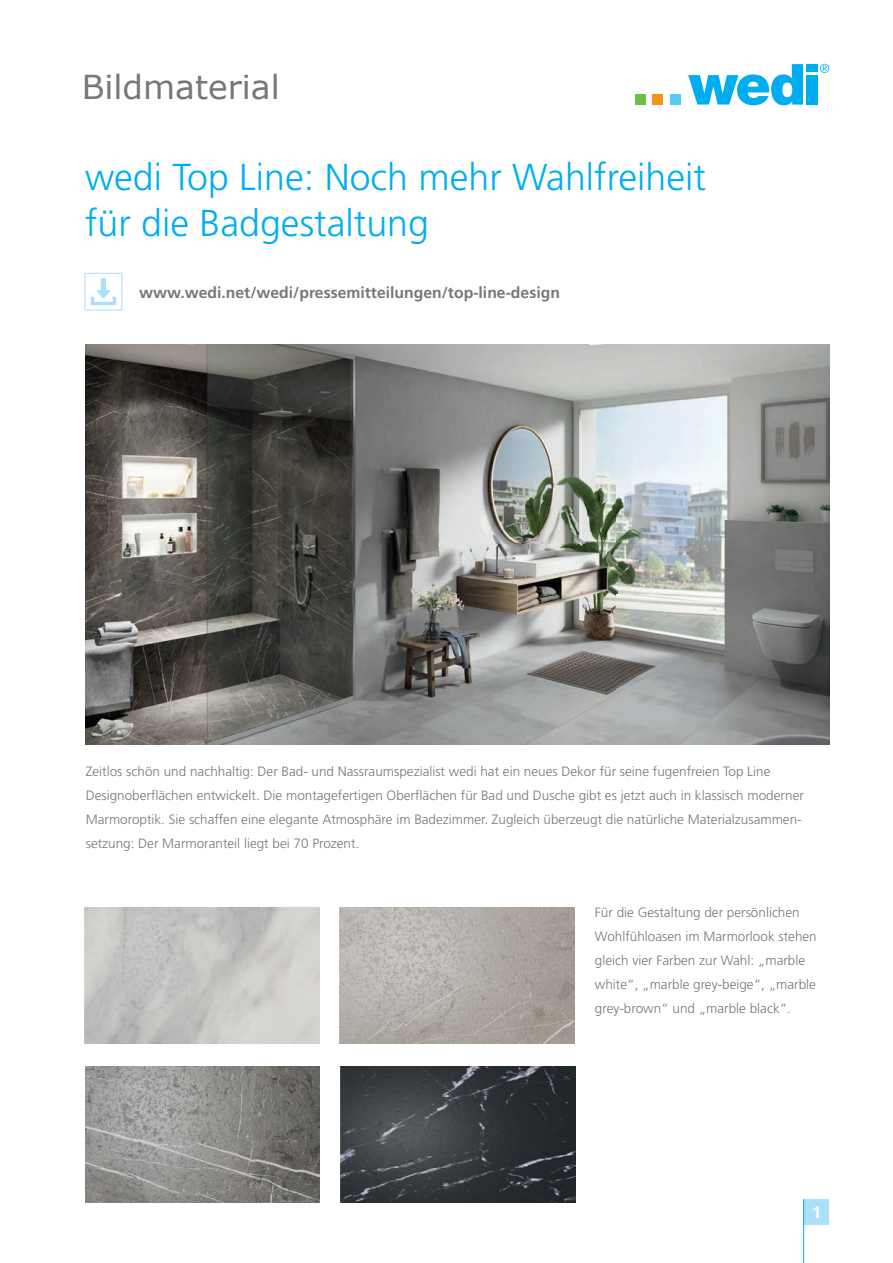
<style>
.page{position:relative;width:893px;height:1263px;background:#fff}
.page>*{position:absolute;margin:0;border:0;box-sizing:border-box;transform-origin:0 0}
.t1{font:300 37.5px/46.5px "Frutiger LT Std";color:#00aeef}
.t2{font:33px "Verdana";color:#767879}
.t3{font:700 16.5px "Frutiger LT Std";color:#fff}
.t4{font:700 15.75px "Frutiger LT Std";color:#767879}
.t5{font:300 13.5px/24px "Frutiger LT Std";color:#767879}
</style>
<div class="page">
<div style="left:635px;top:94px;width:11px;height:11px;background:#71bf44"></div>
<div style="left:652px;top:94px;width:11px;height:11px;background:#f7931d"></div>
<div style="left:670px;top:94px;width:11px;height:11px;background:#56cbf5"></div>
<svg style="left:688px;top:64px;width:115px;height:41px"></svg>
<div style="left:806px;top:64px;width:11px;height:8px;background:#00aeef"></div>
<div style="left:806px;top:75px;width:11px;height:30px;background:#00aeef"></div>
<svg style="left:820px;top:64px;width:9px;height:9px"></svg>
<div style="left:804px;top:1199px;width:25px;height:26px;background:#aae0f9"></div>
<div style="left:85px;top:273px;width:37px;height:37px;border:1px solid #aae0f9"></div>
<svg style="left:91px;top:278px;width:25px;height:27px"></svg>
<hr style="left:803px;top:1199px;width:1px;height:64px;background:#00aeef">
<img style="left:85px;top:344px;width:744px;height:401px">
<img style="left:341px;top:1066px;width:234px;height:136px">
<img style="left:85px;top:1066px;width:234px;height:136px">
<img style="left:340px;top:907px;width:234px;height:136px">
<h2 class="t2" style="left:82px;top:66px;width:199px">Bildmaterial</h2>
<h1 class="t1" style="left:85px;top:154px;width:622px">wedi Top Line: Noch mehr Wahlfreiheit für die Badgestaltung</h1>
<p class="t4" style="left:139px;top:283px;width:422px">www.wedi.net/wedi/pressemitteilungen/top-line-design</p>
<p class="t5" style="left:86px;top:759px;width:720px">Zeitlos schön und nachhaltig: Der Bad- und Nassraumspezialist wedi hat ein neues Dekor für seine fugenfreien Top Line Designoberflächen entwickelt. Die montagefertigen Oberflächen für Bad und Dusche gibt es jetzt auch in klassisch moderner Marmoroptik. Sie schaffen eine elegante Atmosphäre im Badezimmer. Zugleich überzeugt die natürliche Materialzusammen&shy;setzung: Der Marmoranteil liegt bei 70 Prozent.</p>
<p class="t5" style="left:595px;top:901px;width:223px">Für die Gestaltung der persönlichen Wohlfühloasen im Marmorlook stehen gleich vier Farben zur Wahl: „marble white“, „marble grey-beige“, „marble grey-brown“ und „marble black“.</p>
<p class="t3" style="left:812px;top:1202px;width:11px">1</p>
</div>
